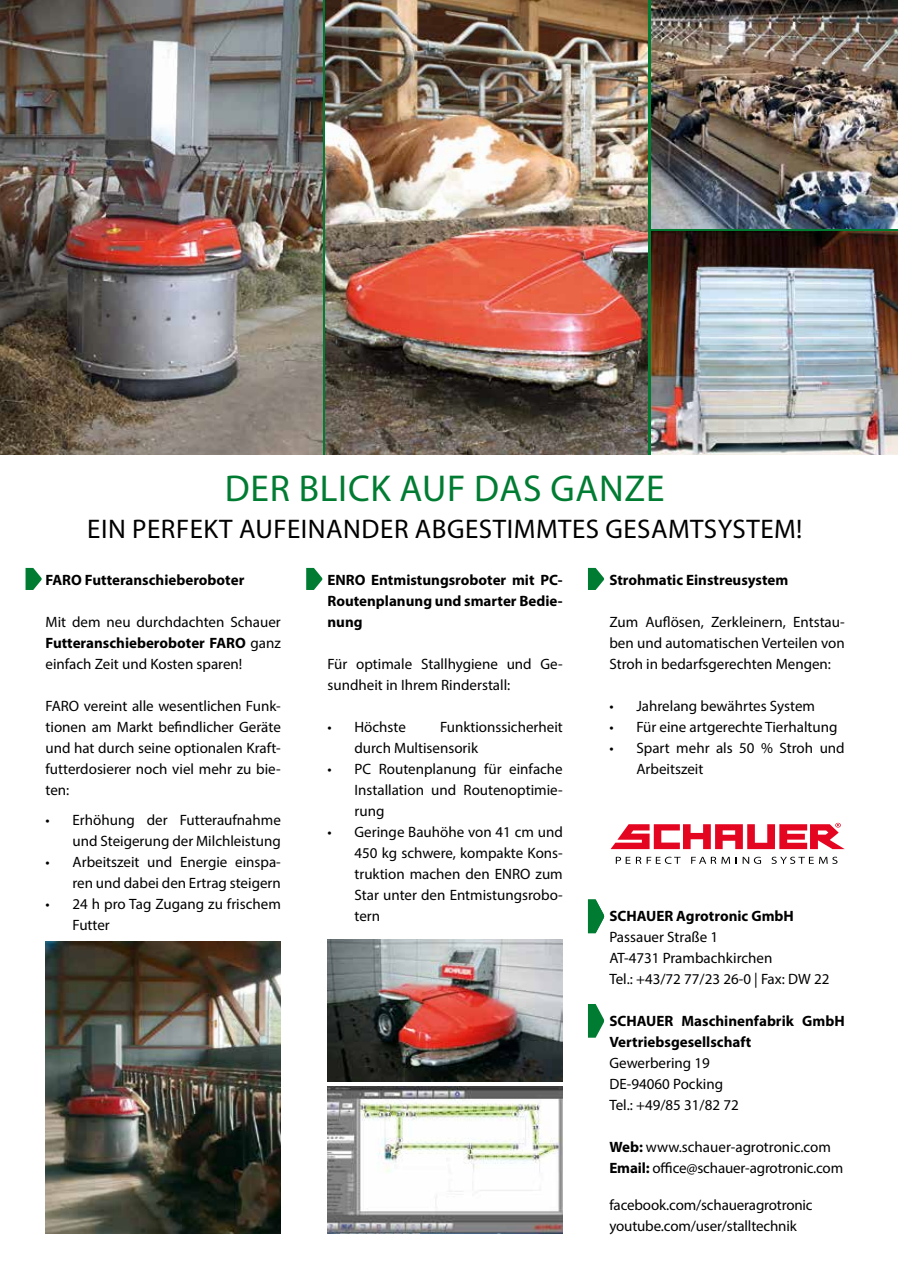
<style>
.page{position:relative;width:898px;height:1272px;background:#fff}
.page>*{position:absolute;margin:0;border:0;box-sizing:border-box;transform-origin:0 0}
.t1{font:37.5px "Myriad Pro";letter-spacing:.02em;color:#007c32}
.t2{font:27px "Myriad Pro";letter-spacing:.02em;color:#000}
.t3{font:15px/21px "Myriad Pro";color:#000}
.t4{font:700 15px/21px "Myriad Pro";color:#000}
.s1{font-weight:700}
</style>
<div class="page">
<svg style="left:615px;top:856px;width:65px;height:7px"></svg>
<svg style="left:691px;top:856px;width:38px;height:7px"></svg>
<svg style="left:742px;top:856px;width:18px;height:7px"></svg>
<svg style="left:771px;top:856px;width:66px;height:7px"></svg>
<svg style="left:610px;top:822px;width:234px;height:27px"></svg>
<svg style="left:26px;top:568px;width:16px;height:22px"></svg>
<svg style="left:306px;top:568px;width:17px;height:22px"></svg>
<svg style="left:588px;top:568px;width:16px;height:22px"></svg>
<img style="left:327px;top:939px;width:235px;height:142px">
<img style="left:325px;top:0;width:322px;height:454px">
<img style="left:651px;top:0;width:246px;height:228px">
<img style="left:651px;top:231px;width:246px;height:223px">
<svg style="left:588px;top:1004px;width:16px;height:33px"></svg>
<svg style="left:587px;top:899px;width:17px;height:34px"></svg>
<img style="left:327px;top:1086px;width:235px;height:147px">
<img style="left:0;top:0;width:322px;height:454px">
<img style="left:45px;top:941px;width:236px;height:292px">
<h1 class="t1" style="left:225px;top:465px;width:441px">DER BLICK AUF DAS GANZE</h1>
<h2 class="t2" style="left:87px;top:512px;width:716px">EIN PERFEKT AUFEINANDER ABGESTIMMTES GESAMTSYSTEM!</h2>
<p class="t4" style="left:45px;top:568px;width:200px">FARO Futteranschieberoboter</p>
<p class="t3" style="left:45px;top:610px;width:237px;text-align:justify">Mit dem neu durchdachten Schauer <span class="s1">Futteranschieberoboter FARO</span> ganz einfach Zeit und Kosten sparen!</p>
<p class="t3" style="left:45px;top:694px;width:237px;text-align:justify">FARO vereint alle wesentlichen Funk&shy;tionen am Markt befindlicher Geräte und hat durch seine optionalen Kraft&shy;futterdosierer noch viel mehr zu bie&shy;ten:</p>
<p class="t3" style="left:45px;top:808px;width:237px;text-align:right">• Erhöhung der Futteraufnahme und Steigerung der Milchleistung</p>
<p class="t3" style="left:45px;top:850px;width:237px;text-align:right">• Arbeitszeit und Energie einspa&shy;ren und dabei den Ertrag steigern</p>
<p class="t3" style="left:72px;top:892px;width:210px;text-indent:-27px">• 24 h pro Tag Zugang zu frischem<br>Futter</p>
<p class="t4" style="left:609px;top:568px;width:180px">Strohmatic Einstreusystem</p>
<p class="t3" style="left:609px;top:610px;width:237px;text-align:justify">Zum Auflösen, Zerkleinern, Entstau&shy;ben und automatischen Verteilen von Stroh in bedarfsgerechten Mengen:</p>
<p class="t3" style="left:609px;top:694px;width:207px">• Jahrelang bewährtes System</p>
<p class="t3" style="left:609px;top:715px;width:229px">• Für eine artgerechte Tierhaltung</p>
<p class="t3" style="left:636px;top:736px;width:210px;text-indent:-27px">• Spart mehr als 50 % Stroh und<br>Arbeitszeit</p>
<p class="t4" style="left:327px;top:568px;width:237px;text-align:justify">ENRO Entmistungsroboter mit PC-Routenplanung und smarter Bedie&shy;nung</p>
<p class="t3" style="left:327px;top:652px;width:237px">Für optimale Stallhygiene und Ge&shy;sundheit in Ihrem Rinderstall:</p>
<p class="t3" style="left:327px;top:715px;width:80px">• Höchste</p>
<p class="t3" style="left:354px;top:715px;width:210px;text-indent:85px">Funktionssicherheit durch Multisensorik</p>
<p class="t3" style="left:354px;top:757px;width:210px;text-align:justify;text-indent:-27px">• PC Routenplanung für einfache Installation und Routenoptimie&shy;rung</p>
<p class="t3" style="left:354px;top:820px;width:210px;text-align:justify;text-indent:-27px">• Geringe Bauhöhe von 41 cm und 450 kg schwere, kompakte Kons&shy;truktion machen den ENRO zum Star unter den Entmistungsrobo&shy;tern</p>
<p class="t4" style="left:609px;top:904px;width:186px">SCHAUER Agrotronic GmbH</p>
<p class="t3" style="left:609px;top:925px;width:221px">Passauer Straße 1<br>AT-4731 Prambachkirchen<br>Tel.: +43/72 77/23 26-0 | Fax: DW 22</p>
<p class="t4" style="left:609px;top:1009px;width:237px">SCHAUER Maschinenfabrik GmbH<br>Vertriebsgesellschaft</p>
<p class="t3" style="left:609px;top:1051px;width:131px">Gewerbering 19<br>DE-94060 Pocking<br>Tel.: +49/85 31/82 72</p>
<p class="t3" style="left:609px;top:1135px;width:235px"><span class="s1">Web:</span> www.schauer-agrotronic.com<br><span class="s1">Email:</span> office@schauer-agrotronic.com</p>
<p class="t3" style="left:609px;top:1194px;width:205px">facebook.com/schaueragrotronic youtube.com/user/stalltechnik</p>
</div>
